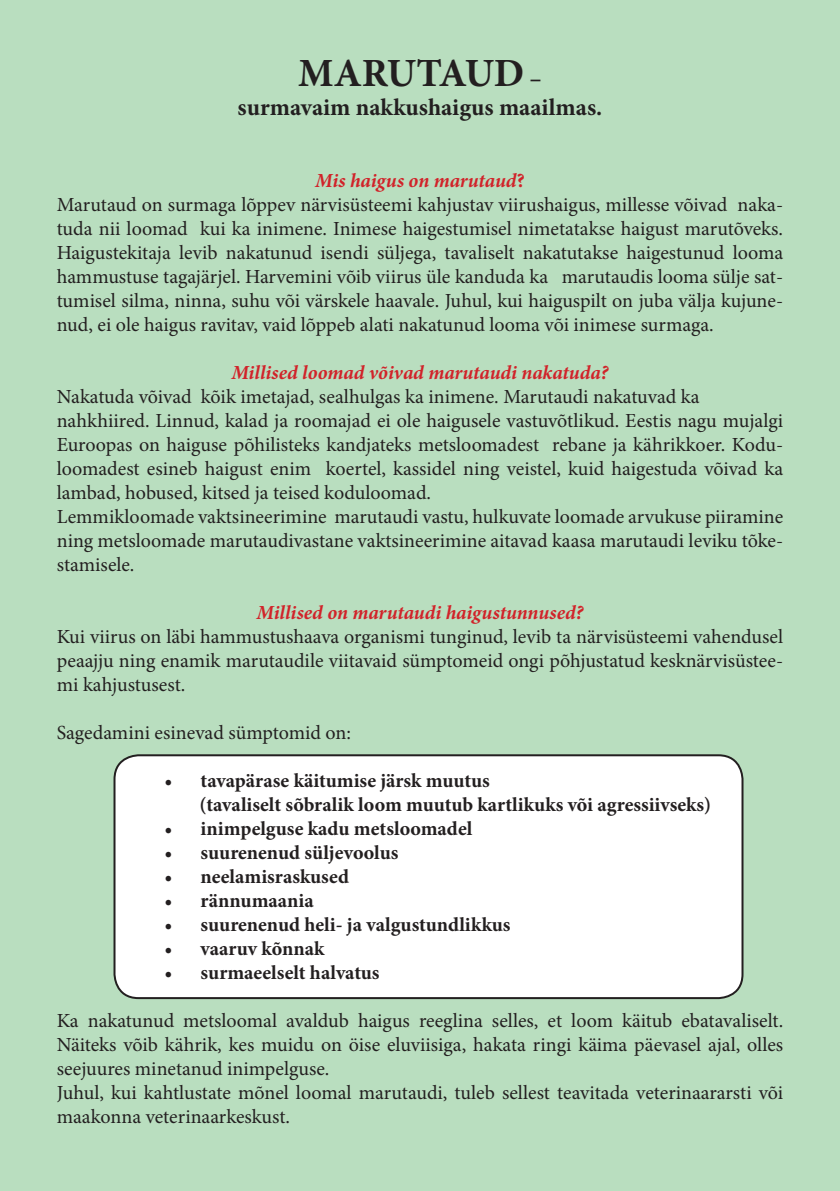
<style>
.page{position:relative;width:840px;height:1191px;background:#fff}
.page>*{position:absolute;margin:0;border:0;box-sizing:border-box;transform-origin:0 0}
.t1{font:700 40px "Minion Pro";color:#231f20}
.t2{font:700 24px "Minion Pro";color:#231f20}
.t3{font:20px/24px "Minion Pro";color:#231f20;text-align:justify}
.t4{font:700 20px "Minion Pro";color:#231f20}
.t5{font:italic 700 20px "Minion Pro";letter-spacing:-.005em;color:#d1232a}
.s1{font-size:24px}
.s2{font-style:normal}
</style>
<div class="page">
<div style="left:0;top:0;width:839px;height:1191px;background:#b9debf"></div>
<div style="left:114px;top:755px;width:628px;height:243px;background:#fff;border-radius:24px"></div>
<div style="left:113px;top:754px;width:630px;height:245px;border:2px solid #231f20;border-radius:24px"></div>
<p class="t1" style="left:298px;top:45px;width:245px">MARUTAUD <span class="s1">–</span></p>
<p class="t2" style="left:237px;top:90px;width:366px">surmavaim nakkushaigus maailmas.</p>
<p class="t5" style="left:315px;top:166px;width:211px">Mis haigus on marutaud<span class="s2">?</span></p>
<p class="t3" style="left:57px;top:192px;width:727px">Marutaud on surmaga lõppev närvisüsteemi kahjustav viirushaigus, millesse võivad naka&shy;tuda nii loomad kui ka inimene. Inimese haigestumisel nimetatakse haigust marutõveks.<br>Haigustekitaja levib nakatunud isendi süljega, tavaliselt nakatutakse haigestunud looma hammustuse tagajärjel. Harvemini võib viirus üle kanduda ka marutaudis looma sülje sat&shy;tumisel silma, ninna, suhu või värskele haavale. Juhul, kui haiguspilt on juba välja kujune&shy;nud, ei ole haigus ravitav, vaid lõppeb alati nakatunud looma või inimese surmaga.</p>
<p class="t5" style="left:231px;top:358px;width:378px">Millised loomad võivad marutaudi nakatuda?</p>
<p class="t3" style="left:57px;top:384px;width:644px">Nakatuda võivad kõik imetajad, sealhulgas ka inimene. Marutaudi nakatuvad ka</p>
<p class="t3" style="left:57px;top:408px;width:727px">nahkhiired. Linnud, kalad ja roomajad ei ole haigusele vastuvõtlikud. Eestis nagu mujalgi Euroopas on haiguse põhilisteks kandjateks metsloomadest rebane ja kährikkoer. Kodu&shy;loomadest esineb haigust enim koertel, kassidel ning veistel, kuid haigestuda võivad ka lambad, hobused, kitsed ja teised koduloomad.</p>
<p class="t3" style="left:57px;top:504px;width:727px">Lemmikloomade vaktsineerimine marutaudi vastu, hulkuvate loomade arvukuse piiramine ning metsloomade marutaudivastane vaktsineerimine aitavad kaasa marutaudi leviku tõke&shy;stamisele.</p>
<p class="t5" style="left:256px;top:598px;width:328px">Millised on marutaudi haigustunnused?</p>
<p class="t3" style="left:57px;top:624px;width:727px">Kui viirus on läbi hammustushaava organismi tunginud, levib ta närvisüsteemi vahendusel peaajju ning enamik marutaudile viitavaid sümptomeid ongi põhjustatud kesknärvisüstee&shy;mi kahjustusest.</p>
<p class="t3" style="left:57px;top:720px;width:295px">Sagedamini esinevad sümptomid on:</p>
<p class="t4" style="left:164px;top:767px;width:326px">• tavapärase käitumise järsk muutus</p>
<p class="t4" style="left:199px;top:791px;width:513px">(tavaliselt sõbralik loom muutub kartlikuks või agressiivseks)</p>
<p class="t4" style="left:164px;top:815px;width:309px">• inimpelguse kadu metsloomadel</p>
<p class="t4" style="left:164px;top:839px;width:235px">• suurenenud süljevoolus</p>
<p class="t4" style="left:164px;top:863px;width:186px">• neelamisraskused</p>
<p class="t4" style="left:164px;top:887px;width:151px">• rännumaania</p>
<p class="t4" style="left:164px;top:911px;width:347px">• suurenenud heli- ja valgustundlikkus</p>
<p class="t4" style="left:164px;top:935px;width:161px">• vaaruv kõnnak</p>
<p class="t4" style="left:164px;top:959px;width:216px">• surmaeelselt halvatus</p>
<p class="t3" style="left:57px;top:1008px;width:727px">Ka nakatunud metsloomal avaldub haigus reeglina selles, et loom käitub ebatavaliselt.<br>Näiteks võib kährik, kes muidu on öise eluviisiga, hakata ringi käima päevasel ajal, olles seejuures minetanud inimpelguse.</p>
<p class="t3" style="left:57px;top:1080px;width:727px">Juhul, kui kahtlustate mõnel loomal marutaudi, tuleb sellest teavitada veterinaararsti või maakonna veterinaarkeskust.</p>
</div>
